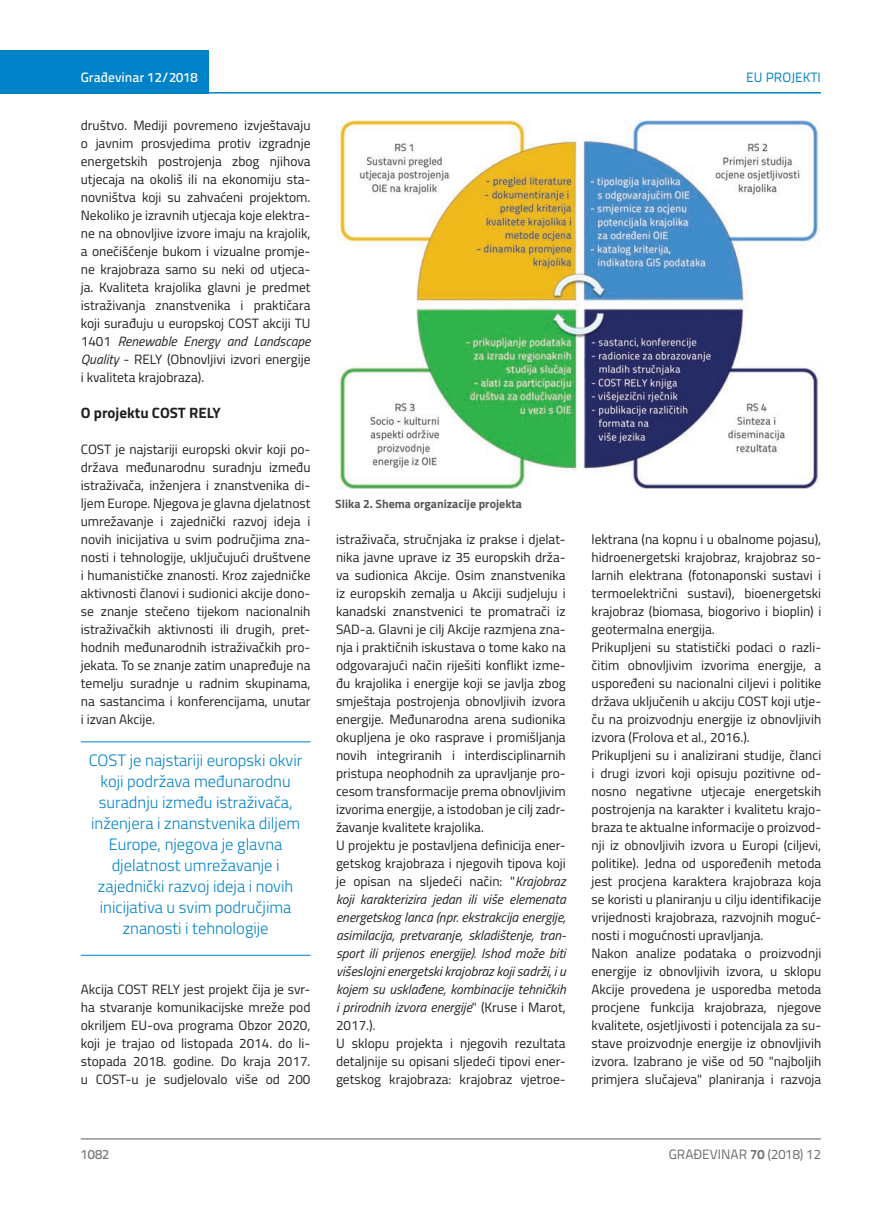
<style>
.page{position:relative;width:872px;height:1212px;background:#fff}
.page>*{position:absolute;margin:0;border:0;box-sizing:border-box;transform-origin:0 0}
.t1{font:300 16.5px/21px "Titillium";color:#0082c8;text-align:center}
.t2{font:700 15px "Titillium";color:#231f20}
.t3{font:13.5px/18px "Titillium";color:#231f20;text-align:justify}
.t4{font:13.5px "Titillium Text 22 L";color:#6c6d70}
.t5{font:500 13.5px "Titillium Text 22 L";color:#fff}
.t6{font:13.5px "Titillium Text 22 L";color:#0082c8}
.t7{font:500 13.5px "Titillium Text 22 L";color:#787a7d}
.t8{font:700 12px "Titillium";color:#57585a}
.s1{font-style:italic}
.s2{font-weight:700}
</style>
<div class="page">
<hr style="left:81px;top:1139px;width:740px;height:1px;background:#57585a">
<div style="left:0;top:50px;width:208px;height:44px;background:#0082c8"></div>
<hr style="left:0;top:92px;width:821px;height:2px;background:#0082c8">
<hr style="left:81px;top:741px;width:229px;height:1px;background:#0082c8">
<hr style="left:81px;top:955px;width:229px;height:1px;background:#0082c8">
<img style="left:336px;top:120px;width:484px;height:369px">
<p class="t5" style="left:81px;top:67px;width:118px">Građevinar 12/2018</p>
<p class="t6" style="left:746px;top:68px;width:76px">EU PROJEKTI</p>
<p class="t3" style="left:81px;top:115px;width:231px">društvo. Mediji povremeno izvještavaju o javnim prosvjedima protiv izgradnje energetskih postrojenja zbog njihova utjecaja na okoliš ili na ekonomiju sta&shy;novništva koji su zahvaćeni projektom.<br>Nekoliko je izravnih utjecaja koje elektra&shy;ne na obnovljive izvore imaju na krajolik, a onečišćenje bukom i vizualne promje&shy;ne krajobraza samo su neki od utjeca&shy;ja. Kvaliteta krajolika glavni je predmet istraživanja znanstvenika i praktičara koji surađuju u europskoj COST akciji TU 1401 <span class="s1">Renewable Energy and Landscape Quality</span> - RELY (Obnovljivi izvori energije i kvaliteta krajobraza).</p>
<p class="t2" style="left:81px;top:401px;width:142px">O projektu COST RELY</p>
<p class="t3" style="left:81px;top:439px;width:231px">COST je najstariji europski okvir koji po&shy;država međunarodnu suradnju između istraživača, inženjera i znanstvenika di&shy;ljem Europe. Njegova je glavna djelatnost umrežavanje i zajednički razvoj ideja i novih inicijativa u svim područjima zna&shy;nosti i tehnologije, uključujući društvene i humanističke znanosti. Kroz zajedničke aktivnosti članovi i sudionici akcije dono&shy;se znanje stečeno tijekom nacionalnih istraživačkih aktivnosti ili drugih, pret&shy;hodnih međunarodnih istraživačkih pro&shy;jekata. To se znanje zatim unapređuje na temelju suradnje u radnim skupinama, na sastancima i konferencijama, unutar i izvan Akcije.</p>
<p class="t1" style="left:89px;top:749px;width:215px">COST je najstariji europski okvir koji podržava međunarodnu suradnju između istraživača, inženjera i znanstvenika diljem<br>Europe, njegova je glavna djelatnost umrežavanje i zajednički razvoj ideja i novih inicijativa u svim područjima znanosti i tehnologije</p>
<p class="t8" style="left:335px;top:494px;width:188px">Slika 2. Shema organizacije projekta</p>
<p class="t3" style="left:336px;top:529px;width:231px;text-align:left">istraživača, stručnjaka iz prakse i djelat&shy;nika javne uprave iz 35 europskih drža&shy;va sudionica Akcije. Osim znanstvenika iz europskih zemalja u Akciji sudjeluju i kanadski znanstvenici te promatrači iz SAD-a. Glavni je cilj Akcije razmjena zna&shy;nja i praktičnih iskustava o tome kako na odgovarajući način riješiti konflikt izme&shy;đu krajolika i energije koji se javlja zbog smještaja postrojenja obnovljivih izvora energije. Međunarodna arena sudionika okupljena je oko rasprave i promišljanja novih integriranih i interdisciplinarnih pristupa neophodnih za upravljanje pro&shy;cesom transformacije prema obnovljivim izvorima energije, a istodoban je cilj zadr&shy;žavanje kvalitete krajolika.<br>U projektu je postavljena definicija ener&shy;getskog krajobraza i njegovih tipova koji je opisan na sljedeći način: "<span class="s1">Krajobraz koji karakterizira jedan ili više elemenata energetskog lanca (npr. ekstrakcija energije, asimilacija, pretvaranje, skladištenje, tran&shy;sport ili prijenos energije). Ishod može biti višeslojni energetski krajobraz koji sadrži, i u kojem su usklađene, kombinacije tehničkih i prirodnih izvora energije</span>" (Kruse i Marot, 2017.)<span class="s1">.<br></span>U sklopu projekta i njegovih rezultata detaljnije su opisani sljedeći tipovi ener&shy;getskog krajobraza: krajobraz vjetroe-</p>
<p class="t3" style="left:591px;top:529px;width:231px;text-align:left">lektrana (na kopnu i u obalnome pojasu), hidroenergetski krajobraz, krajobraz so&shy;larnih elektrana (fotonaponski sustavi i termoelektrični sustavi), bioenergetski krajobraz (biomasa, biogorivo i bioplin) i geotermalna energija.<br>Prikupljeni su statistički podaci o razli&shy;čitim obnovljivim izvorima energije, a uspoređeni su nacionalni ciljevi i politike država uključenih u akciju COST koji utje&shy;ču na proizvodnju energije iz obnovljivih izvora (Frolova et al., 2016.).<br>Prikupljeni su i analizirani studije, članci i drugi izvori koji opisuju pozitivne od&shy;nosno negativne utjecaje energetskih postrojenja na karakter i kvalitetu krajo&shy;braza te aktualne informacije o proizvod&shy;nji iz obnovljivih izvora u Europi (ciljevi, politike). Jedna od uspoređenih metoda jest procjena karaktera krajobraza koja se koristi u planiranju u cilju identifikacije vrijednosti krajobraza, razvojnih moguć&shy;nosti i mogućnosti upravljanja.<br>Nakon analize podataka o proizvodnji energije iz obnovljivih izvora, u sklopu Akcije provedena je usporedba metoda procjene funkcija krajobraza, njegove kvalitete, osjetljivosti i potencijala za su&shy;stave proizvodnje energije iz obnovljivih izvora. Izabrano je više od 50 "najboljih primjera slučajeva" planiranja i razvoja</p>
<p class="t3" style="left:81px;top:980px;width:231px">Akcija COST RELY jest projekt čija je svr&shy;ha stvaranje komunikacijske mreže pod okriljem EU-ova programa Obzor 2020, koji je trajao od listopada 2014. do li&shy;stopada 2018. godine. Do kraja 2017. u COST-u je sudjelovalo više od 200</p>
<p class="t7" style="left:81px;top:1144px;width:30px">1082</p>
<p class="t4" style="left:669px;top:1144px;width:154px">GRAĐEVINAR <span class="s2">70</span> (2018) 12</p>
</div>
